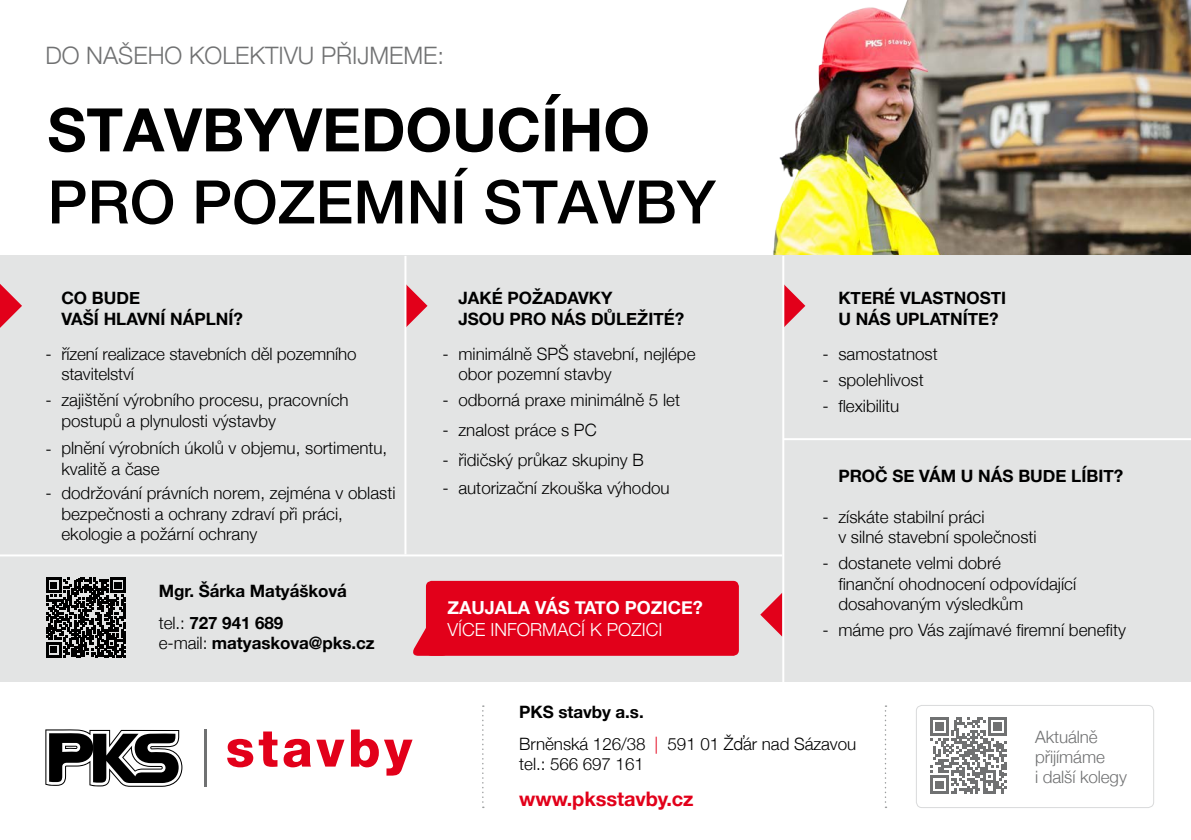
<style>
.page{position:relative;width:1191px;height:840px;background:#fff}
.page>*{position:absolute;margin:0;border:0;box-sizing:border-box;transform-origin:0 0}
.t1{font:500 60px "Helvetica Neue";color:#000}
.t2{font:700 60px "Helvetica Neue";color:#000}
.t3{font:300 24px "Helvetica Neue";color:#707172}
.t4{font:700 20px "Helvetica Neue";letter-spacing:-.005em;color:#e2001a}
.t5{font:700 18px "Helvetica Neue";color:#fff}
.t6{font:300 18px "Helvetica Neue";color:#fff}
.t7{font:300 17px/20.4px "Helvetica Neue";color:#000}
.t8{font:700 17px/20.4px "Helvetica Neue";color:#000}
.t9{font:300 17px/20.4px "Helvetica Neue";letter-spacing:-.005em;color:#707172}
.s1{font-weight:300}
.s2{font-weight:700}
.s3{color:#e2001a}
</style>
<div class="page">
<img style="left:720px;top:0;width:471px;height:256px">
<div style="left:0;top:256px;width:1191px;height:425px;background:#e3e4e4"></div>
<hr style="left:783px;top:438px;width:408px;height:2px;background:#fff">
<hr style="left:0;top:554px;width:782px;height:2px;background:#fff">
<svg style="left:760px;top:593px;width:22px;height:43px"></svg>
<svg style="left:0;top:284px;width:22px;height:44px"></svg>
<svg style="left:406px;top:283px;width:21px;height:45px"></svg>
<svg style="left:784px;top:284px;width:21px;height:43px"></svg>
<hr style="left:404px;top:256px;width:2px;height:298px;background:#fff">
<hr style="left:782px;top:256px;width:2px;height:425px;background:#fff">
<div style="left:426px;top:580px;width:313px;height:75px;background:#e2001a;border-radius:6px"></div>
<svg style="left:413px;top:628px;width:16px;height:27px"></svg>
<svg style="left:482px;top:705px;width:2px;height:102px"></svg>
<svg style="left:884px;top:705px;width:2px;height:102px"></svg>
<svg style="left:930px;top:717px;width:76px;height:76px"></svg>
<div style="left:916px;top:704px;width:238px;height:103px;border:1px solid #d9dadb;border-radius:6px"></div>
<hr style="left:204px;top:729px;width:3px;height:57px;background:#707172">
<svg style="left:45px;top:729px;width:137px;height:57px"></svg>
<svg style="left:227px;top:738px;width:26px;height:29px"></svg>
<svg style="left:259px;top:731px;width:18px;height:35px"></svg>
<svg style="left:283px;top:738px;width:61px;height:29px"></svg>
<svg style="left:351px;top:729px;width:61px;height:46px"></svg>
<svg style="left:46px;top:577px;width:79px;height:79px"></svg>
<h2 class="t3" style="left:45px;top:36px;width:400px">DO NAŠEHO KOLEKTIVU PŘIJMEME:</h2>
<h1 class="t2" style="left:47px;top:83px;width:604px">STAVBYVEDOUCÍHO</h1>
<h1 class="t1" style="left:47px;top:154px;width:670px">PRO POZEMNÍ STAVBY</h1>
<p class="t8" style="left:61px;top:288px;width:183px">CO BUDE<br>VAŠÍ HLAVNÍ NÁPLNÍ?</p>
<p class="t7" style="left:61px;top:342px;width:297px;text-indent:-16px">- řízení realizace stavebních děl pozemního stavitelství</p>
<p class="t7" style="left:45px;top:388px;width:8px">-</p>
<p class="t7" style="left:61px;top:388px;width:289px">zajištění výrobního procesu, pracovních postupů a plynulosti výstavby</p>
<p class="t7" style="left:61px;top:436px;width:327px">plnění výrobních úkolů v objemu, sortimentu, kvalitě a čase</p>
<p class="t7" style="left:61px;top:481px;width:336px">dodržování právních norem, zejména v oblasti bezpečnosti a ochrany zdraví při práci, ekologie a požární ochrany</p>
<p class="t7" style="left:45px;top:437px;width:8px">-</p>
<p class="t7" style="left:45px;top:481px;width:8px">-</p>
<p class="t8" style="left:159px;top:575px;width:190px;line-height:31.8px">Mgr. Šárka Matyášková <span class="s1">tel.:</span> 727 941 689</p>
<p class="t8" style="left:159px;top:633px;width:217px"><span class="s1">e-mail:</span> matyaskova@pks.cz</p>
<p class="t8" style="left:458px;top:288px;width:227px">JAKÉ POŽADAVKY<br>JSOU PRO NÁS DŮLEŽITÉ?</p>
<p class="t7" style="left:458px;top:342px;width:239px;text-indent:-16px">- minimálně SPŠ stavební, nejlépe obor pozemní stavby</p>
<p class="t7" style="left:458px;top:383px;width:223px;line-height:30.2px">odborná praxe minimálně 5 let znalost práce s PC<br>řidičský průkaz skupiny B</p>
<p class="t7" style="left:442px;top:388px;width:8px">-</p>
<p class="t7" style="left:442px;top:413px;width:8px;line-height:30.4px">- -</p>
<p class="t7" style="left:442px;top:476px;width:229px">- autorizační zkouška výhodou</p>
<p class="t5" style="left:447px;top:593px;width:257px">ZAUJALA VÁS TATO POZICE?</p>
<p class="t6" style="left:447px;top:614px;width:216px">VÍCE INFORMACÍ K POZICI</p>
<p class="t8" style="left:838px;top:288px;width:169px">KTERÉ VLASTNOSTI<br>U NÁS UPLATNÍTE?</p>
<p class="t7" style="left:822px;top:342px;width:117px">- samostatnost</p>
<p class="t7" style="left:822px;top:368px;width:103px">- spolehlivost</p>
<p class="t7" style="left:822px;top:394px;width:79px">- flexibilitu</p>
<p class="t8" style="left:838px;top:466px;width:286px">PROČ SE VÁM U NÁS BUDE LÍBIT?</p>
<p class="t7" style="left:838px;top:505px;width:200px;text-indent:-16px">- získáte stabilní práci<br>v silné stavební společnosti</p>
<p class="t7" style="left:838px;top:551px;width:239px;text-indent:-16px">- dostanete velmi dobré<br>finanční ohodnocení odpovídající dosahovaným výsledkům</p>
<p class="t7" style="left:822px;top:618px;width:305px">- máme pro Vás zajímavé firemní benefity</p>
<p class="t7" style="left:519px;top:694px;width:338px;line-height:31.8px"><span class="s2">PKS stavby a.s.<br></span>Brněnská 126/38 <span class="s3">|</span> 591 01 Žďár nad Sázavou</p>
<p class="t7" style="left:519px;top:752px;width:126px">tel.: 566 697 161</p>
<p class="t4" style="left:519px;top:782px;width:176px">www.pksstavby.cz</p>
<p class="t9" style="left:1035px;top:724px;width:93px">Aktuálně přijímáme<br>i další kolegy</p>
</div>
